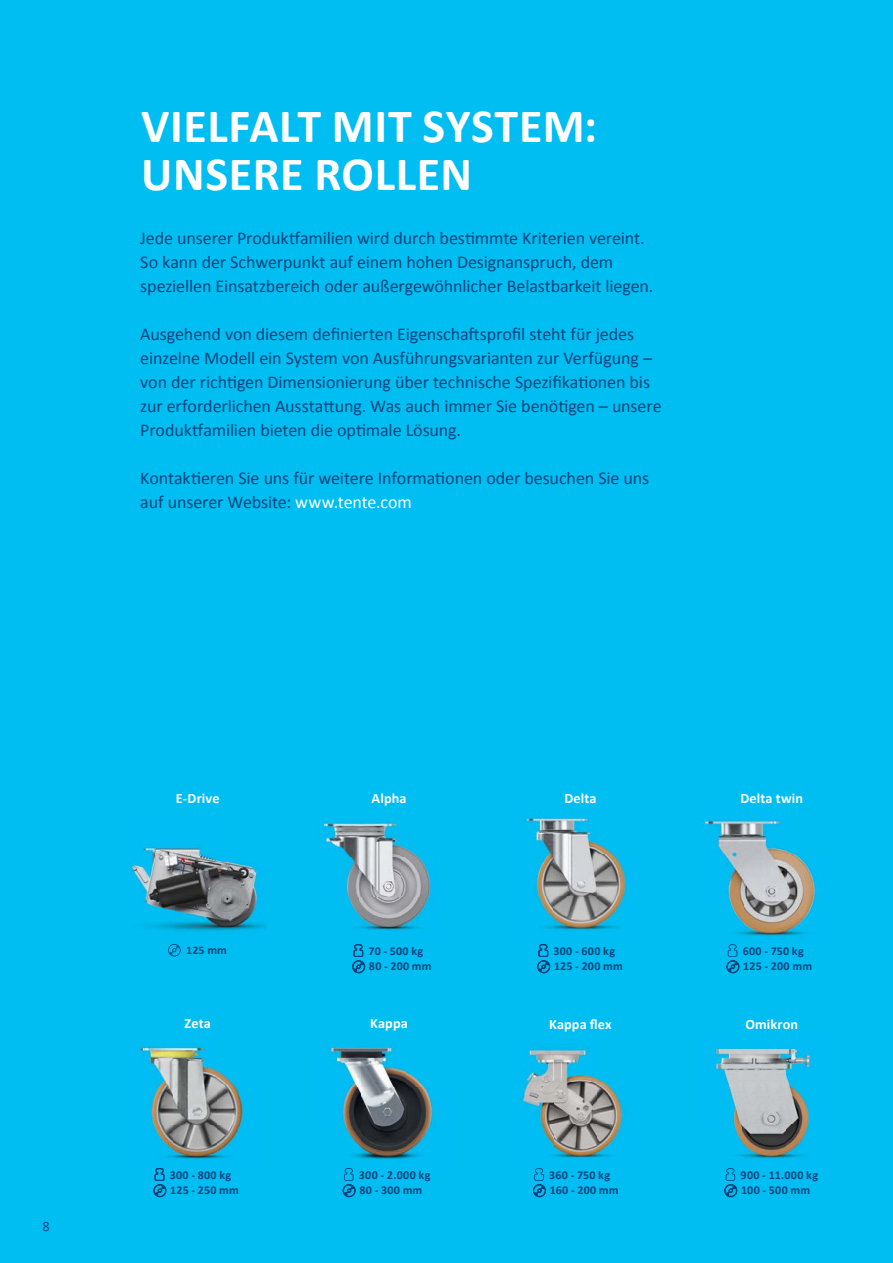
<style>
.page{position:relative;width:893px;height:1263px;background:#00bdf2}
.page>*{position:absolute;margin:0;border:0;box-sizing:border-box;transform-origin:0 0}
.t1{font:700 48px/48px "Calibri";letter-spacing:.01em;color:#fff}
.t2{font:18px/24px "Calibri";letter-spacing:-.005em;color:#00447c}
.t3{font:700 14.25px "Calibri";letter-spacing:.01em;color:#fff}
.t4{font:14.25px "Calibri";color:#00447c}
.t5{font:700 12px/15px "Calibri";letter-spacing:.02em;color:#00447c}
.s1{color:#fff}
</style>
<div class="page">
<svg style="left:154px;top:1168px;width:12px;height:29px"></svg>
<svg style="left:533px;top:1168px;width:13px;height:29px"></svg>
<svg style="left:352px;top:944px;width:13px;height:29px"></svg>
<svg style="left:537px;top:944px;width:13px;height:29px"></svg>
<img style="left:131px;top:846px;width:135px;height:85px">
<svg style="left:168px;top:944px;width:13px;height:12px"></svg>
<img style="left:323px;top:822px;width:110px;height:109px">
<img style="left:526px;top:811px;width:104px;height:119px">
<img style="left:703px;top:820px;width:113px;height:116px">
<svg style="left:726px;top:944px;width:13px;height:29px"></svg>
<img style="left:139px;top:1043px;width:105px;height:116px">
<img style="left:327px;top:1045px;width:106px;height:85px">
<img style="left:346px;top:1130px;width:15px;height:28px">
<img style="left:361px;top:1130px;width:46px;height:30px">
<img style="left:407px;top:1130px;width:22px;height:41px">
<svg style="left:343px;top:1168px;width:12px;height:29px"></svg>
<img style="left:354px;top:1171px;width:67px;height:2px">
<img style="left:521px;top:1049px;width:102px;height:110px">
<img style="left:715px;top:1048px;width:96px;height:111px">
<svg style="left:724px;top:1168px;width:13px;height:29px"></svg>
<h1 class="t1" style="left:141px;top:102px;width:457px">VIELFALT MIT SYSTEM:<br>UNSERE ROLLEN</h1>
<p class="t2" style="left:140px;top:226px;width:515px">Jede unserer Produktfamilien wird durch bestimmte Kriterien vereint.<br>So kann der Schwerpunkt auf einem hohen Designanspruch, dem speziellen Einsatzbereich oder außergewöhnlicher Belastbarkeit liegen.</p>
<p class="t2" style="left:140px;top:322px;width:523px">Ausgehend von diesem definierten Eigenschaftsprofil steht für jedes einzelne Modell ein System von Ausführungsvarianten zur Verfügung – von der richtigen Dimensionierung über technische Spezifikationen bis zur erforderlichen Ausstattung. Was auch immer Sie benötigen – unsere Produktfamilien bieten die optimale Lösung.</p>
<p class="t2" style="left:140px;top:466px;width:510px">Kontaktieren Sie uns für weitere Informationen oder besuchen Sie uns auf unserer Website: <span class="s1">www.tente.com</span></p>
<p class="t4" style="left:43px;top:1217px;width:9px">8</p>
<p class="t3" style="left:176px;top:789px;width:45px">E-Drive</p>
<p class="t5" style="left:186px;top:943px;width:42px">125 mm</p>
<p class="t3" style="left:185px;top:1014px;width:28px">Zeta</p>
<p class="t5" style="left:170px;top:1167px;width:71px">300 - 800 kg<br>125 - 250 mm</p>
<p class="t3" style="left:372px;top:789px;width:36px">Alpha</p>
<p class="t3" style="left:564px;top:789px;width:34px">Delta</p>
<p class="t3" style="left:740px;top:789px;width:64px">Delta twin</p>
<p class="t5" style="left:368px;top:943px;width:65px">70 - 500 kg<br>80 - 200 mm</p>
<p class="t5" style="left:553px;top:943px;width:71px">300 - 600 kg<br>125 - 200 mm</p>
<p class="t5" style="left:743px;top:943px;width:71px">600 - 750 kg<br>125 - 200 mm</p>
<p class="t3" style="left:370px;top:1014px;width:39px">Kappa</p>
<p class="t3" style="left:549px;top:1015px;width:64px">Kappa flex</p>
<p class="t3" style="left:745px;top:1015px;width:54px">Omikron</p>
<p class="t5" style="left:359px;top:1167px;width:73px">300 - 2.000 kg<br>80 - 300 mm</p>
<p class="t5" style="left:741px;top:1167px;width:79px">900 - 11.000 kg<br>100 - 500 mm</p>
<p class="t5" style="left:549px;top:1167px;width:71px">360 - 750 kg<br>160 - 200 mm</p>
</div>
